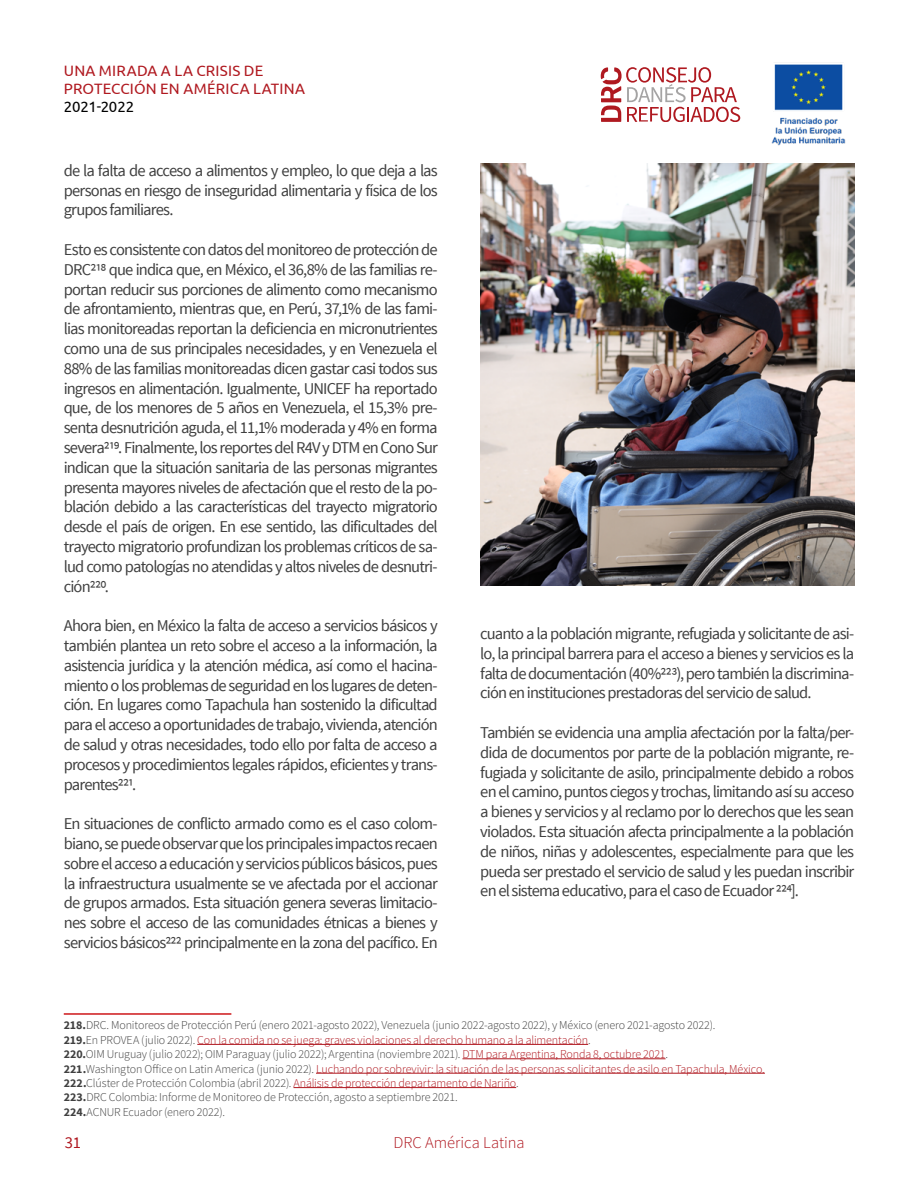
<style>
.page{position:relative;width:918px;height:1188px;background:#fff}
.page>*{position:absolute;margin:0;border:0;box-sizing:border-box;transform-origin:0 0}
.t1{font:16.5px/19.8px "Source Sans Pro";letter-spacing:-.055em;color:#404040;text-align:justify}
.t2{font:300 16.5px "Source Sans Pro";color:#af161e}
.t3{font:16.5px "Source Sans Pro";color:#af161e}
.t4{font:15px/18px "Ubuntu";letter-spacing:.015em;color:#b01920}
.t5{font:15px "Ubuntu";letter-spacing:-.01em;color:#000}
.t6{font:300 12px/14.4px "Source Sans Pro";letter-spacing:-.01em;color:#404040}
.s1{font-weight:700}
.s2{color:#af161e}
</style>
<div class="page">
<img style="left:771px;top:64px;width:75px;height:82px">
<svg style="left:601px;top:67px;width:139px;height:55px"></svg>
<hr style="left:197px;top:1044px;width:391px;height:1px;background:#af161e">
<hr style="left:462px;top:1058px;width:204px;height:1px;background:#af161e">
<hr style="left:316px;top:1073px;width:449px;height:1px;background:#af161e">
<hr style="left:294px;top:1087px;width:222px;height:1px;background:#af161e">
<hr style="left:64px;top:1013px;width:167px;height:2px;background:#cd1719">
<img style="left:480px;top:163px;width:374px;height:422px">
<p class="t4" style="left:64px;top:61px;width:243px">UNA MIRADA A LA CRISIS DE<br>PROTECCIÓN EN AMÉRICA LATINA</p>
<p class="t5" style="left:64px;top:97px;width:72px">2021-2022</p>
<p class="t1" style="left:64px;top:161px;width:375px">de la falta de acceso a alimentos y empleo, lo que deja a las personas en riesgo de inseguridad alimentaria y física de los grupos familiares.</p>
<p class="t1" style="left:64px;top:240px;width:376px">Esto es consistente con datos del monitoreo de protección de DRC218 que indica que, en México, el 36,8% de las familias re&shy;portan reducir sus porciones de alimento como mecanismo de afrontamiento, mientras que, en Perú, 37,1% de las fami&shy;lias monitoreadas reportan la deficiencia en micronutrientes como una de sus principales necesidades, y en Venezuela el 88% de las familias monitoreadas dicen gastar casi todos sus ingresos en alimentación. Igualmente, UNICEF ha reportado que, de los menores de 5 años en Venezuela, el 15,3% pre&shy;senta desnutrición aguda, el 11,1% moderada y 4% en forma severa219. Finalmente, los reportes del R4V y DTM en Cono Sur indican que la situación sanitaria de las personas migrantes presenta mayores niveles de afectación que el resto de la po&shy;blación debido a las características del trayecto migratorio desde el país de origen. En ese sentido, las dificultades del trayecto migratorio profundizan los problemas críticos de sa&shy;lud como patologías no atendidas y altos niveles de desnutri&shy;ción220.</p>
<p class="t1" style="left:64px;top:616px;width:376px">Ahora bien, en México la falta de acceso a servicios básicos y también plantea un reto sobre el acceso a la información, la asistencia jurídica y la atención médica, así como el hacina&shy;miento o los problemas de seguridad en los lugares de deten&shy;ción. En lugares como Tapachula han sostenido la dificultad para el acceso a oportunidades de trabajo, vivienda, atención de salud y otras necesidades, todo ello por falta de acceso a procesos y procedimientos legales rápidos, eficientes y trans&shy;parentes221.</p>
<p class="t1" style="left:64px;top:814px;width:376px">En situaciones de conflicto armado como es el caso colom&shy;biano, se puede observar que los principales impactos recaen sobre el acceso a educación y servicios públicos básicos, pues la infraestructura usualmente se ve afectada por el accionar de grupos armados. Esta situación genera severas limitacio&shy;nes sobre el acceso de las comunidades étnicas a bienes y servicios básicos222 principalmente en la zona del pacífico. En</p>
<p class="t1" style="left:480px;top:624px;width:375px">cuanto a la población migrante, refugiada y solicitante de asi&shy;lo, la principal barrera para el acceso a bienes y servicios es la falta de documentación (40%223), pero también la discrimina&shy;ción en instituciones prestadoras del servicio de salud.</p>
<p class="t1" style="left:480px;top:723px;width:376px">También se evidencia una amplia afectación por la falta/per&shy;dida de documentos por parte de la población migrante, re&shy;fugiada y solicitante de asilo, principalmente debido a robos en el camino, puntos ciegos y trochas, limitando así su acceso a bienes y servicios y al reclamo por lo derechos que les sean violados. Esta situación afecta principalmente a la población de niños, niñas y adolescentes, especialmente para que les pueda ser prestado el servicio de salud y les puedan inscribir en el sistema educativo, para el caso de Ecuador 224].</p>
<p class="t6" style="left:64px;top:1018px;width:703px"><span class="s1">218.</span>DRC. Monitoreos de Protección Perú (enero 2021-agosto 2022), Venezuela (junio 2022-agosto 2022), y México (enero 2021-agosto 2022).<br><span class="s1">219.</span>En PROVEA (julio 2022). <span class="s2">Con la comida no se juega: graves violaciones al derecho humano a la alimentación</span>.<br><span class="s1">220.</span>OIM Uruguay (julio 2022); OIM Paraguay (julio 2022); Argentina (noviembre 2021). <span class="s2">DTM para Argentina, Ronda 8, octubre 2021</span>.<br><span class="s1">221.</span>Washington Office on Latin America (junio 2022). <span class="s2">Luchando por sobrevivir: la situación de las personas solicitantes de asilo en Tapachula, México.<br></span><span class="s1">222.</span>Clúster de Protección Colombia (abril 2022). <span class="s2">Análisis de protección departamento de Nariño</span>.<br><span class="s1">223.</span>DRC Colombia: Informe de Monitoreo de Protección, agosto a septiembre 2021.<br><span class="s1">224.</span>ACNUR Ecuador (enero 2022).</p>
<p class="t3" style="left:65px;top:1133px;width:18px">31</p>
<p class="t2" style="left:393px;top:1133px;width:133px">DRC América Latina</p>
</div>
